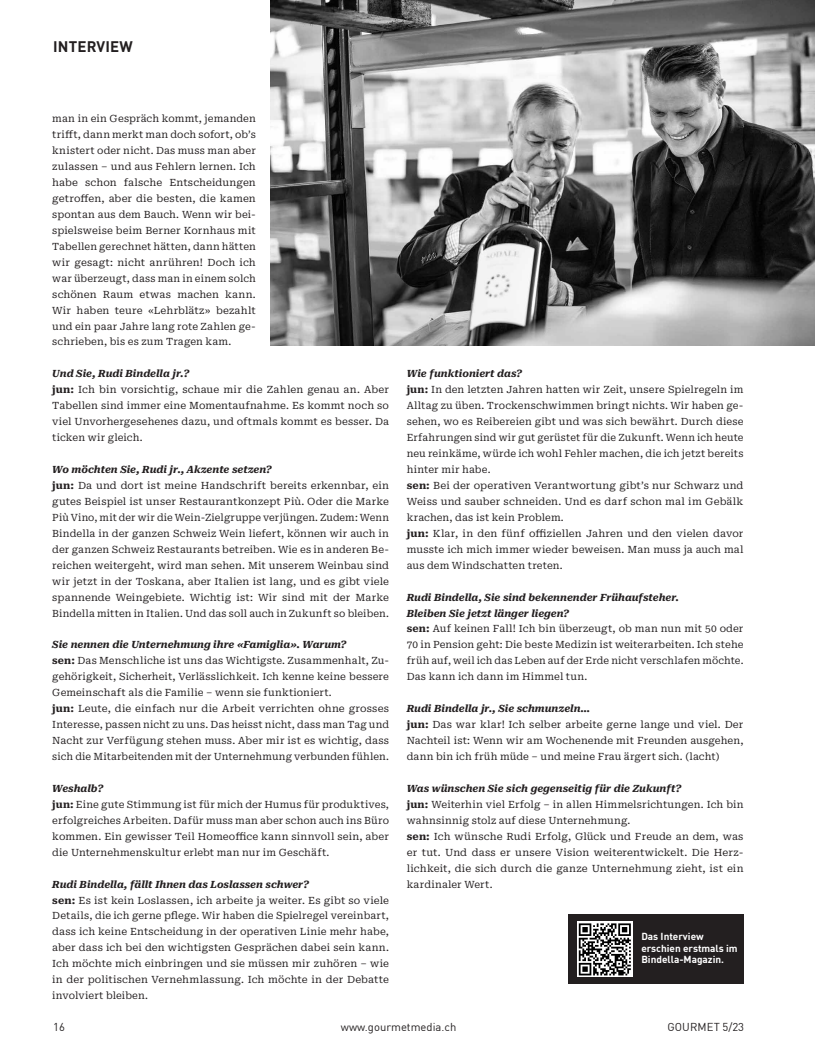
<style>
.page{position:relative;width:815px;height:1063px;background:#fff}
.page>*{position:absolute;margin:0;border:0;box-sizing:border-box;transform-origin:0 0}
.t1{font:700 15px "DINOT";letter-spacing:.01em;color:#231f20}
.t2{font:11.25px "DINOT";color:#231f20}
.t3{font:10px/16px "Roboto Serif";letter-spacing:.01em;color:#231f20}
.t4{font:700 10px/11.2px "DINOT";color:#fff}
.s1{font-weight:700;font-style:italic}
.s2{font-weight:700}
</style>
<div class="page">
<img style="left:270px;top:0;width:545px;height:345px">
<div style="left:569px;top:914px;width:175px;height:69px;background:#231f20"></div>
<div style="left:577px;top:922px;width:56px;height:55px;background:linear-gradient(to bottom,#fff,#fff)"></div>
<svg style="left:579px;top:923px;width:52px;height:52px;background:#7b7b7b"></svg>
<h1 class="t1" style="left:53px;top:35px;width:81px">INTERVIEW</h1>
<p class="t3" style="left:52px;top:110px;width:205px;text-align:justify">man in ein Gespräch kommt, jemanden trifft, dann merkt man doch sofort, ob’s knistert oder nicht. Das muss man aber zulassen – und aus Fehlern lernen. Ich habe schon falsche Entscheidungen getroffen, aber die besten, die kamen spontan aus dem Bauch. Wenn wir bei&shy;spielsweise beim Berner Kornhaus mit Tabellen gerechnet hätten, dann hätten wir gesagt: nicht anrühren! Doch ich war überzeugt, dass man in einem solch schönen Raum etwas machen kann.<br>Wir haben teure «Lehrblätz» bezahlt und ein paar Jahre lang rote Zahlen ge&shy;schrieben, bis es zum Tragen kam.</p>
<p class="t3" style="left:52px;top:365px;width:338px"><span class="s1">Und Sie, Rudi Bindella jr.?<br></span><span class="s2">jun:</span> Ich bin vorsichtig, schaue mir die Zahlen genau an. Aber Tabellen sind immer eine Momentaufnahme. Es kommt noch so viel Unvorhergesehenes dazu, und oftmals kommt es besser. Da ticken wir gleich.</p>
<p class="t3" style="left:52px;top:461px;width:338px"><span class="s1">Wo möchten Sie, Rudi jr., Akzente setzen?<br></span><span class="s2">jun:</span> Da und dort ist meine Handschrift bereits erkennbar, ein gutes Beispiel ist unser Restaurantkonzept Più. Oder die Marke Più Vino, mit der wir die Wein-Zielgruppe verjüngen. Zudem: Wenn Bindella in der ganzen Schweiz Wein liefert, können wir auch in der ganzen Schweiz Restaurants betreiben. Wie es in anderen Be&shy;reichen weitergeht, wird man sehen. Mit unserem Weinbau sind wir jetzt in der Toskana, aber Italien ist lang, und es gibt viele spannende Weingebiete. Wichtig ist: Wir sind mit der Marke Bindella mitten in Italien. Und das soll auch in Zukunft so bleiben.</p>
<p class="t3" style="left:52px;top:636px;width:338px"><span class="s1">Sie nennen die Unternehmung ihre «Famiglia». Warum?<br></span><span class="s2">sen:</span> Das Menschliche ist uns das Wichtigste. Zusammenhalt, Zu&shy;gehörigkeit, Sicherheit, Verlässlichkeit. Ich kenne keine bessere Gemeinschaft als die Familie – wenn sie funktioniert.<br><span class="s2">jun:</span> Leute, die einfach nur die Arbeit verrichten ohne grosses Interesse, passen nicht zu uns. Das heisst nicht, dass man Tag und Nacht zur Verfügung stehen muss. Aber mir ist es wichtig, dass sich die Mitarbeitenden mit der Unternehmung verbunden fühlen.</p>
<p class="t3" style="left:52px;top:780px;width:338px"><span class="s1">Weshalb?<br></span><span class="s2">jun:</span> Eine gute Stimmung ist für mich der Humus für produktives, erfolgreiches Arbeiten. Dafür muss man aber schon auch ins Büro kommen. Ein gewisser Teil Homeoffice kann sinnvoll sein, aber die Unternehmenskultur erlebt man nur im Geschäft.</p>
<p class="t3" style="left:52px;top:875px;width:338px"><span class="s1">Rudi Bindella, fällt Ihnen das Loslassen schwer?<br></span><span class="s2">sen:</span> Es ist kein Loslassen, ich arbeite ja weiter. Es gibt so viele Details, die ich gerne pflege. Wir haben die Spielregel vereinbart, dass ich keine Entscheidung in der operativen Linie mehr habe, aber dass ich bei den wichtigsten Gesprächen dabei sein kann.<br>Ich möchte mich einbringen und sie müssen mir zuhören – wie in der politischen Vernehmlassung. Ich möchte in der Debatte involviert bleiben.</p>
<p class="t3" style="left:407px;top:365px;width:338px"><span class="s1">Wie funktioniert das?<br></span><span class="s2">jun:</span> In den letzten Jahren hatten wir Zeit, unsere Spielregeln im Alltag zu üben. Trockenschwimmen bringt nichts. Wir haben ge&shy;sehen, wo es Reibereien gibt und was sich bewährt. Durch diese Erfahrungen sind wir gut gerüstet für die Zukunft. Wenn ich heute neu reinkäme, würde ich wohl Fehler machen, die ich jetzt bereits hinter mir habe.<br><span class="s2">sen:</span> Bei der operativen Verantwortung gibt’s nur Schwarz und Weiss und sauber schneiden. Und es darf schon mal im Gebälk krachen, das ist kein Problem.<br><span class="s2">jun:</span> Klar, in den fünf offiziellen Jahren und den vielen davor musste ich mich immer wieder beweisen. Man muss ja auch mal aus dem Windschatten treten.</p>
<p class="t3" style="left:407px;top:588px;width:338px"><span class="s1">Rudi Bindella, Sie sind bekennender Frühaufsteher.<br>Bleiben Sie jetzt länger liegen?<br></span><span class="s2">sen:</span> Auf keinen Fall! Ich bin überzeugt, ob man nun mit 50 oder 70 in Pension geht: Die beste Medizin ist weiterarbeiten. Ich stehe früh auf, weil ich das Leben auf der Erde nicht verschlafen möchte.<br>Das kann ich dann im Himmel tun.</p>
<p class="t3" style="left:407px;top:700px;width:338px"><span class="s1">Rudi Bindella jr., Sie schmunzeln…<br></span><span class="s2">jun:</span> Das war klar! Ich selber arbeite gerne lange und viel. Der Nachteil ist: Wenn wir am Wochenende mit Freunden ausgehen, dann bin ich früh müde – und meine Frau ärgert sich. (lacht)</p>
<p class="t3" style="left:407px;top:780px;width:338px"><span class="s1">Was wünschen Sie sich gegenseitig für die Zukunft?<br></span><span class="s2">jun:</span> Weiterhin viel Erfolg – in allen Himmelsrichtungen. Ich bin wahnsinnig stolz auf diese Unternehmung.<br><span class="s2">sen:</span> Ich wünsche Rudi Erfolg, Glück und Freude an dem, was er tut. Und dass er unsere Vision weiterentwickelt. Die Herz&shy;lichkeit, die sich durch die ganze Unternehmung zieht, ist ein kardinaler Wert.</p>
<p class="t4" style="left:641px;top:930px;width:98px">Das Interview erschien erstmals im<br>Bindella-Magazin.</p>
<p class="t2" style="left:53px;top:1018px;width:13px">16</p>
<p class="t2" style="left:341px;top:1018px;width:117px">www.gourmetmedia.ch</p>
<p class="t2" style="left:667px;top:1018px;width:78px">GOURMET 5/23</p>
</div>
